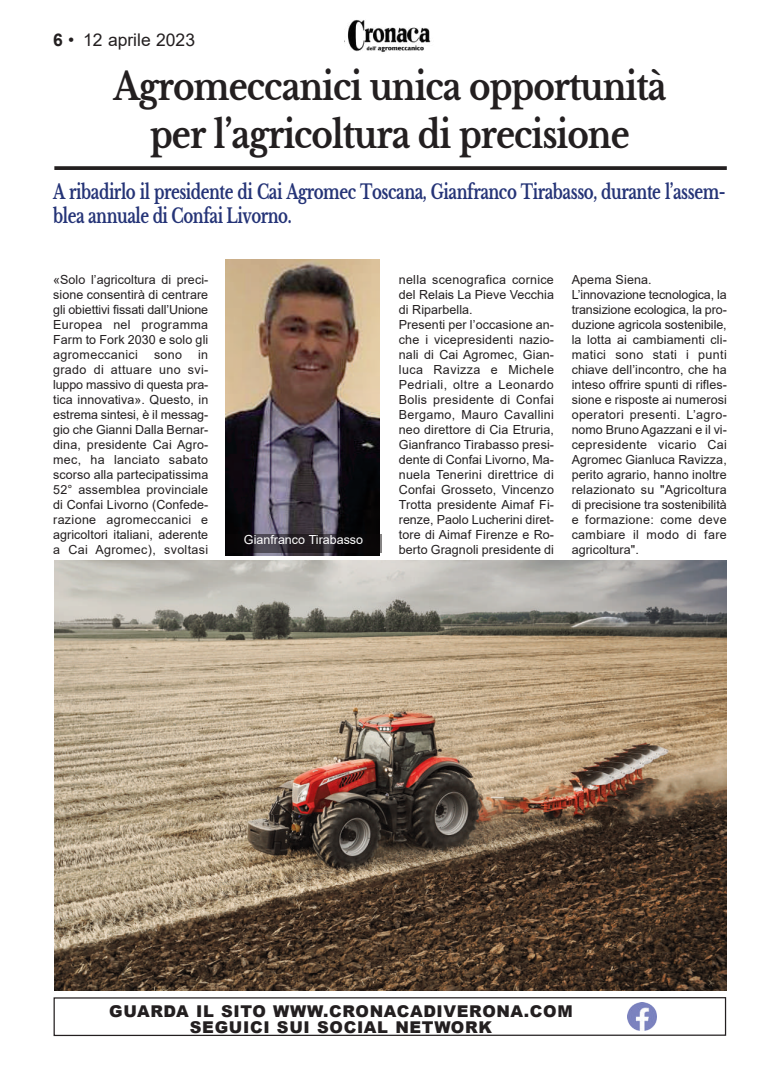
<style>
.page{position:relative;width:780px;height:1088px;background:#fff}
.page>*{position:absolute;margin:0;border:0;box-sizing:border-box;transform-origin:0 0}
.t1{font:700 37.5px/47.5px "Libre Baskerville";letter-spacing:-.03em;color:#231f20;text-align:center;scale:.87 1}
.t2{font:700 20px/23.8px "Libre Baskerville";letter-spacing:-.03em;color:#253477;scale:.75 1}
.t3{font:17.5px "Arial";color:#231f20}
.t4{font:900 16.25px/16.2px "Arial";letter-spacing:.04em;color:#231f20;text-align:center}
.t5{font:12.5px/15px "Arial";letter-spacing:.01em;color:#231f20;text-align:justify}
.t6{font:12.5px "Arial";color:#fff}
.s1{font-weight:700}
</style>
<div class="page">
<div style="left:54px;top:997px;width:672px;height:39px;border:1px solid #231f20"></div>
<img style="left:627px;top:1002px;width:29px;height:29px">
<img style="left:344px;top:20px;width:87px;height:32px">
<svg style="left:54px;top:166px;width:672px;height:4px;background:#302c2d"></svg>
<img style="left:54px;top:561px;width:672px;height:429px">
<img style="left:225px;top:260px;width:155px;height:295px">
<div style="left:226px;top:535px;width:155px;height:18px;background:#0d090a;opacity:.5"></div>
<h3 class="t3" style="left:53px;top:30px;width:143px"><span class="s1">6</span> • 12 aprile 2023</h3>
<h1 class="t1" style="left:113px;top:63px;width:637px">Agromeccanici unica opportunità per l’agricoltura di precisione</h1>
<h2 class="t2" style="left:53px;top:180px;width:898px">A ribadirlo il presidente di Cai Agromec Toscana, Gianfranco Tirabasso, durante l’assem&shy;blea annuale di Confai Livorno.</h2>
<p class="t5" style="left:53px;top:272px;width:157px">«Solo l’agricoltura di preci&shy;sione consentirà di centrare gli obiettivi fissati dall’Unione Europea nel programma Farm to Fork 2030 e solo gli agromeccanici</p>
<p class="t5" style="left:53px;top:347px;width:157px;text-indent:145px">in grado di attuare uno svi&shy;luppo massivo di questa pra&shy;tica innovativa». Questo, in estrema sintesi, è il messag&shy;gio che Gianni Dalla Bernar&shy;dina, presidente Cai Agro&shy;mec, ha lanciato sabato scorso alla partecipatissima 52° assemblea provinciale di Confai Livorno (Confede&shy;razione agromeccanici e agricoltori italiani, aderente a Cai Agromec), svoltasi</p>
<p class="t5" style="left:154px;top:347px;width:30px">sono</p>
<p class="t6" style="left:244px;top:533px;width:121px">Gianfranco Tirabasso</p>
<p class="t5" style="left:399px;top:272px;width:157px;text-align:left">nella scenografica cornice del Relais La Pieve Vecchia di Riparbella.<br>Presenti per l’occasione an&shy;che i vicepresidenti nazio&shy;nali di Cai Agromec, Gian&shy;luca Ravizza e Michele<br>Pedriali, oltre a Leonardo<br>Bolis presidente di Confai<br>Bergamo, Mauro Cavallini neo direttore di Cia Etruria,<br>Gianfranco Tirabasso presi&shy;dente di Confai Livorno, Ma&shy;nuela Tenerini direttrice di<br>Confai Grosseto, Vincenzo<br>Trotta presidente Aimaf Fi&shy;renze, Paolo Lucherini diret&shy;tore di Aimaf Firenze e Ro&shy;berto Gragnoli presidente di</p>
<p class="t5" style="left:571px;top:272px;width:157px;text-align:left">Apema Siena.<br>L’innovazione tecnologica, la transizione ecologica, la pro&shy;duzione agricola sostenibile, la lotta ai cambiamenti cli&shy;matici sono stati i punti chiave dell’incontro, che ha inteso offrire spunti di rifles&shy;sione e risposte ai numerosi operatori presenti. L’agro&shy;nomo Bruno Agazzani e il vi&shy;cepresidente vicario Cai<br>Agromec Gianluca Ravizza, perito agrario, hanno inoltre relazionato su "Agricoltura di precisione tra sostenibilità e formazione: come deve cambiare il modo di fare agricoltura".</p>
<h3 class="t4" style="left:109px;top:1002px;width:465px">GUARDA IL SITO WWW.CRONACADIVERONA.COM<br>SEGUICI SUI SOCIAL NETWORK</h3>
</div>
